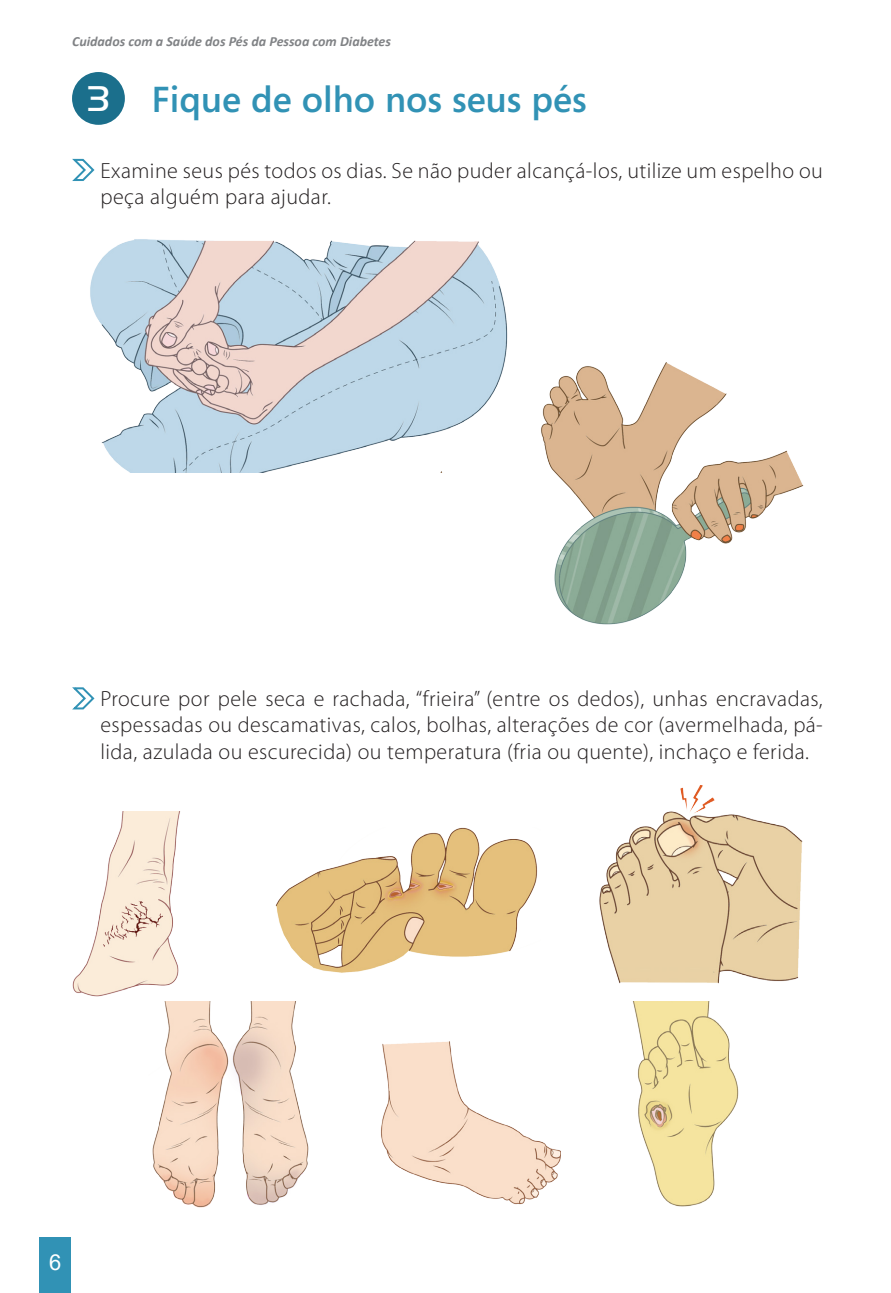
<style>
.page{position:relative;width:891px;height:1293px;background:#fff}
.page>*{position:absolute;margin:0;border:0;box-sizing:border-box;transform-origin:0 0}
.Nº_Título{font:37.2px "Handel Got D Ligh";color:#fff}
.Título{font:600 36px "Segoe";color:#3192b5}
.Recuo{font:300 22px/26.4px "Myriad Pro";letter-spacing:.02em;color:#231f20}
.t1{font:22px "Arial";color:#fff}
.t2{font:italic 700 14px "Calibri";color:#808285}
</style>
<div class="page">
<div style="left:39px;top:1237px;width:32px;height:56px;background:#3192b5"></div>
<div style="left:72px;top:72px;width:53px;height:53px;background:#1b6f8c;border-radius:50%"></div>
<img style="left:90px;top:239px;width:417px;height:233px">
<img style="left:72px;top:811px;width:108px;height:185px">
<img style="left:541px;top:362px;width:263px;height:263px">
<img style="left:152px;top:1001px;width:157px;height:206px">
<img style="left:275px;top:827px;width:263px;height:146px">
<img style="left:381px;top:1041px;width:179px;height:164px">
<img style="left:633px;top:1001px;width:106px;height:206px">
<img style="left:599px;top:785px;width:204px;height:199px">
<svg style="left:72px;top:158px;width:23px;height:23px"></svg>
<svg style="left:72px;top:687px;width:23px;height:23px"></svg>
<p class="t2" style="left:72px;top:31px;width:320px">Cuidados com a Saúde dos Pés da Pessoa com Diabetes</p>
<p class="Nº_Título" style="left:87px;top:77px;width:24px">3</p>
<p class="Título" style="left:151px;top:79px;width:436px">Fique de olho nos seus pés</p>
<p class="Recuo" style="left:100px;top:157px;width:723px">Examine seus pés todos os dias. Se não puder alcançá-los, utilize um espelho ou peça alguém para ajudar.</p>
<p class="Recuo" style="left:100px;top:685px;width:723px;text-align:justify">Procure por pele seca e rachada, “frieira” (entre os dedos), unhas encravadas, espessadas ou descamativas, calos, bolhas, alterações de cor (avermelhada, pá&shy;lida, azulada ou escurecida) ou temperatura (fria ou quente), inchaço e ferida.</p>
<p class="t1" style="left:49px;top:1247px;width:14px">6</p>
</div>
